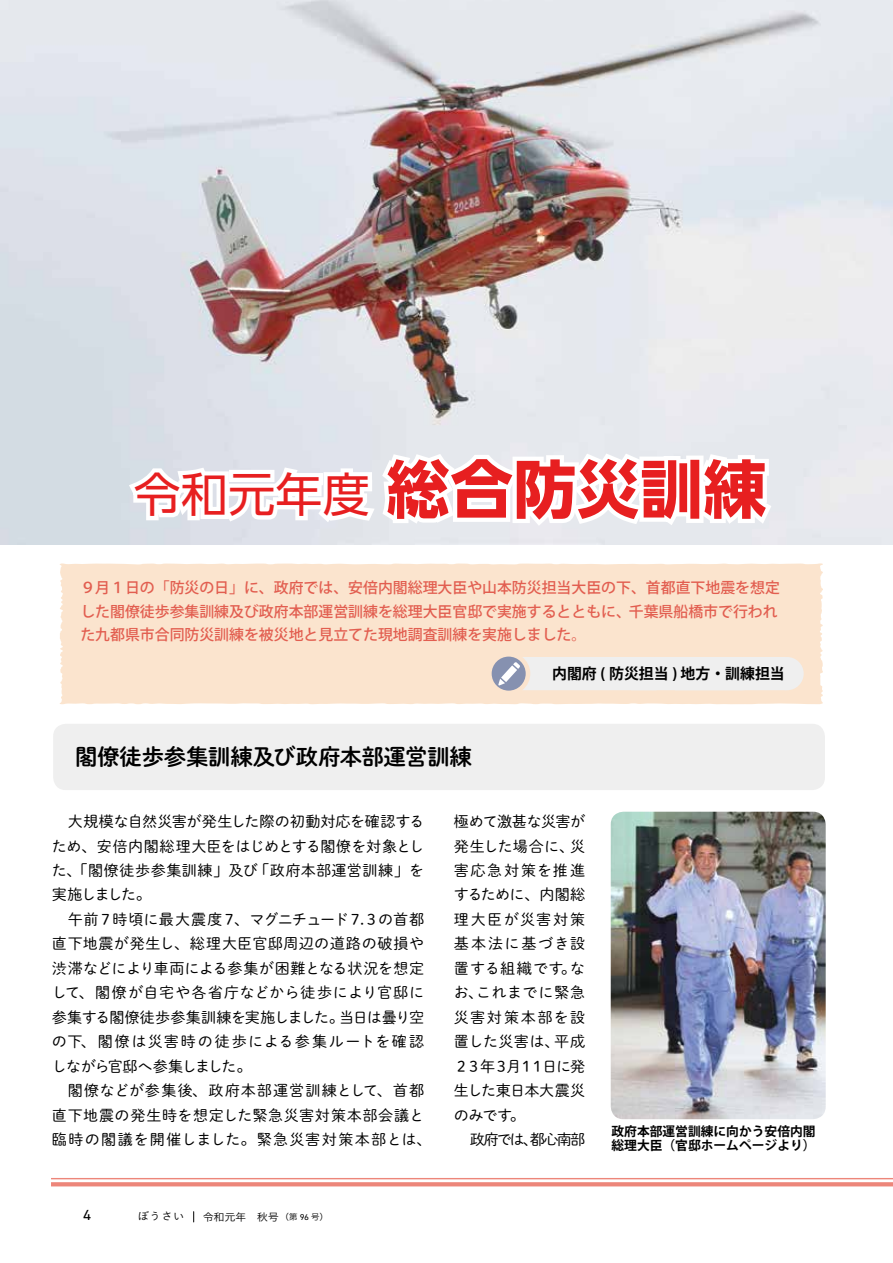
<style>
.page{position:relative;width:893px;height:1263px;background:#fff}
.page>*{position:absolute;margin:0;border:0;box-sizing:border-box;transform-origin:0 0}
.t1{font:700 62.7px "UD Shin Go NT Pro";letter-spacing:.01em;color:#e71f20}
.t2{font:46.8px "UD Shin Go NT Pro";letter-spacing:.01em;color:#e71f20}
.t3{font:22.35px "Shuei M Go Std B";letter-spacing:-.005em;color:#000}
.t4{font:15.15px/24.5px "Shuei M Go Std L";letter-spacing:.02em;color:#000}
.t5{font:15.15px/24.5px "Shuei M Go Std L";letter-spacing:.05em;color:#000;text-align:center}
.t6{font:15.15px/24.5px "Shuei M Go Std L";color:#000;text-align:right}
.t7{font:15.15px/24.5px "Shuei M Go Std L";letter-spacing:.065em;color:#000}
.t8{font:15.15px/24.5px "Shuei M Go Std L";letter-spacing:-.035em;color:#000;text-align:right}
.t9{font:15.15px "Shuei M Go Std L";letter-spacing:-.06em;color:#000}
.t10{font:15.15px/24.5px "Shuei M Go Std L";letter-spacing:-.085em;color:#000}
.t11{font:15.15px/24.5px "Shuei M Go Std L";letter-spacing:.04em;color:#000}
.t12{font:15.15px "Shuei M Go Std L";letter-spacing:.1em;color:#000}
.t13{font:500 14.85px/23.4px "Koz Go Pro";color:#e25e50;text-align:right}
.t14{font:700 14.85px "Koz Go Pro";color:#000}
.t15{font:14.85px "DIN Next LT Pro";color:#000;scale:1.07 1}
.t16{font:700 12.75px/13.8px "Koz Go Pro";color:#000}
.t17{font:10.65px "Koburina Go Std W3";letter-spacing:-.04em;color:#000;scale:1.06 1}
.t18{font:8.55px "Koburina Go Std W3";color:#000;scale:1.06 1}
.s1{font-family:"DIN Next LT Pro"}
</style>
<div class="page">
<div style="left:59px;top:563px;width:764px;height:142px;background:#fbe4ce"></div>
<div style="left:492px;top:657px;width:34px;height:34px;background:#8691b0;border-radius:50%"></div>
<div style="left:770px;top:657px;width:34px;height:33px;background:#efefef;border-radius:50%"></div>
<svg style="left:498px;top:657px;width:285px;height:33px"></svg>
<hr style="left:51px;top:1178px;width:842px;height:1px;background:#ed867a">
<svg style="left:51px;top:1182px;width:842px;height:4px;background:#ed8b80"></svg>
<div style="left:53px;top:724px;width:772px;height:66px;background:#efefef;border-radius:13px"></div>
<img style="left:611px;top:812px;width:215px;height:307px">
<img style="left:0;top:0;width:893px;height:544px">
<svg style="left:123px;top:418px;width:655px;height:127px"></svg>
<h2 class="t2" style="left:134px;top:456px;width:237px">令和元年度</h2>
<h1 class="t1" style="left:387px;top:438px;width:381px">総合防災訓練</h1>
<p class="t13" style="left:80px;top:577px;width:701px">９月１日の「防災の日」に、政府では、安倍内閣総理大臣や山本防災担当大臣の下、首都直下地震を想定千葉県船橋市で行われ</p>
<p class="t13" style="left:80px;top:600px;width:552px;text-align:left">した閣僚徒歩参集訓練及び政府本部運営訓練を総理大臣官邸で実施するとともに、た九都県市合同防災訓練を被災地と見立てた現地調査訓練を実施しました。</p>
<p class="t14" style="left:552px;top:664px;width:234px">内閣府 ( 防災担当 ) 地方・訓練担当</p>
<h3 class="t3" style="left:75px;top:740px;width:398px">閣僚徒歩参集訓練及び政府本部運営訓練</h3>
<p class="t6" style="left:52px;top:809px;width:374px">大規模な自然災害が発生した際の初動対応を確認するため、安倍内閣総理大臣をはじめとする閣僚を対象とし「政府本部運営訓練」を</p>
<p class="t4" style="left:52px;top:857px;width:207px">た、「閣僚徒歩参集訓練」及び</p>
<p class="t4" style="left:52px;top:882px;width:101px">実施しました。</p>
<p class="t9" style="left:234px;top:908px;width:192px">、マグニチュード７.３の首都</p>
<p class="t4" style="left:68px;top:906px;width:171px">午前７時頃に最大震度７</p>
<p class="t4" style="left:52px;top:931px;width:374px">直下地震が発生し、総理大臣官邸周辺の道路の破損や</p>
<p class="t6" style="left:52px;top:955px;width:374px">渋滞などにより車両による参集が困難となる状況を想定</p>
<p class="t5" style="left:52px;top:980px;width:374px">して、閣僚が自宅や各省庁などから徒歩により官邸に</p>
<p class="t4" style="left:339px;top:1004px;width:87px">当日は曇り空</p>
<p class="t4" style="left:52px;top:1004px;width:374px">参集する閣僚徒歩参集訓練を実施しました。<br>の下、閣僚は災害時の徒歩による参集ルートを確認しながら官邸へ参集しました。</p>
<p class="t5" style="left:52px;top:1078px;width:381px">閣僚などが参集後、政府本部運営訓練として、首都<br>直下地震の発生時を想定した緊急災害対策本部会議と臨時の閣議を開催しました。緊急災害対策本部とは、</p>
<p class="t15" style="left:83px;top:1206px;width:10px">4</p>
<p class="t17" style="left:138px;top:1208px;width:46px">ぼうさい</p>
<p class="t17" style="left:203px;top:1209px;width:73px">令和元年　秋号</p>
<p class="t18" style="left:280px;top:1210px;width:47px">（第 <span class="s1">96</span> 号(</p>
<p class="t8" style="left:454px;top:809px;width:133px">極めて激甚な災害が災</p>
<p class="t7" style="left:454px;top:833px;width:133px">発生した場合に、害応急対策を推進するために、内閣総理大臣が災害対策基本法に基づき設置する組織ですな</p>
<p class="t11" style="left:476px;top:955px;width:111px;text-indent:84px">。これまでに緊急</p>
<p class="t4" style="left:454px;top:980px;width:31px">お、</p>
<p class="t12" style="left:454px;top:1006px;width:133px">災害対策本部を設</p>
<p class="t4" style="left:554px;top:1029px;width:32px">平成</p>
<p class="t8" style="left:542px;top:1029px;width:45px;text-align:left;text-indent:-88px">置した災害は、<br>日に発</p>
<p class="t4" style="left:454px;top:1053px;width:56px">２３年３</p>
<p class="t8" style="left:454px;top:1078px;width:133px">生した東日本大震災</p>
<p class="t4" style="left:510px;top:1102px;width:17px">。</p>
<p class="t4" style="left:507px;top:1053px;width:17px">月</p>
<p class="t4" style="left:519px;top:1053px;width:28px">１１</p>
<p class="t10" style="left:470px;top:1102px;width:117px;text-indent:-16px">のみです<br>政府では都心南部</p>
<p class="t4" style="left:523px;top:1126px;width:17px">、</p>
<p class="t16" style="left:611px;top:1125px;width:206px">政府本部運営訓練に向かう安倍内閣総理大臣（官邸ホームページより(</p>
</div>
